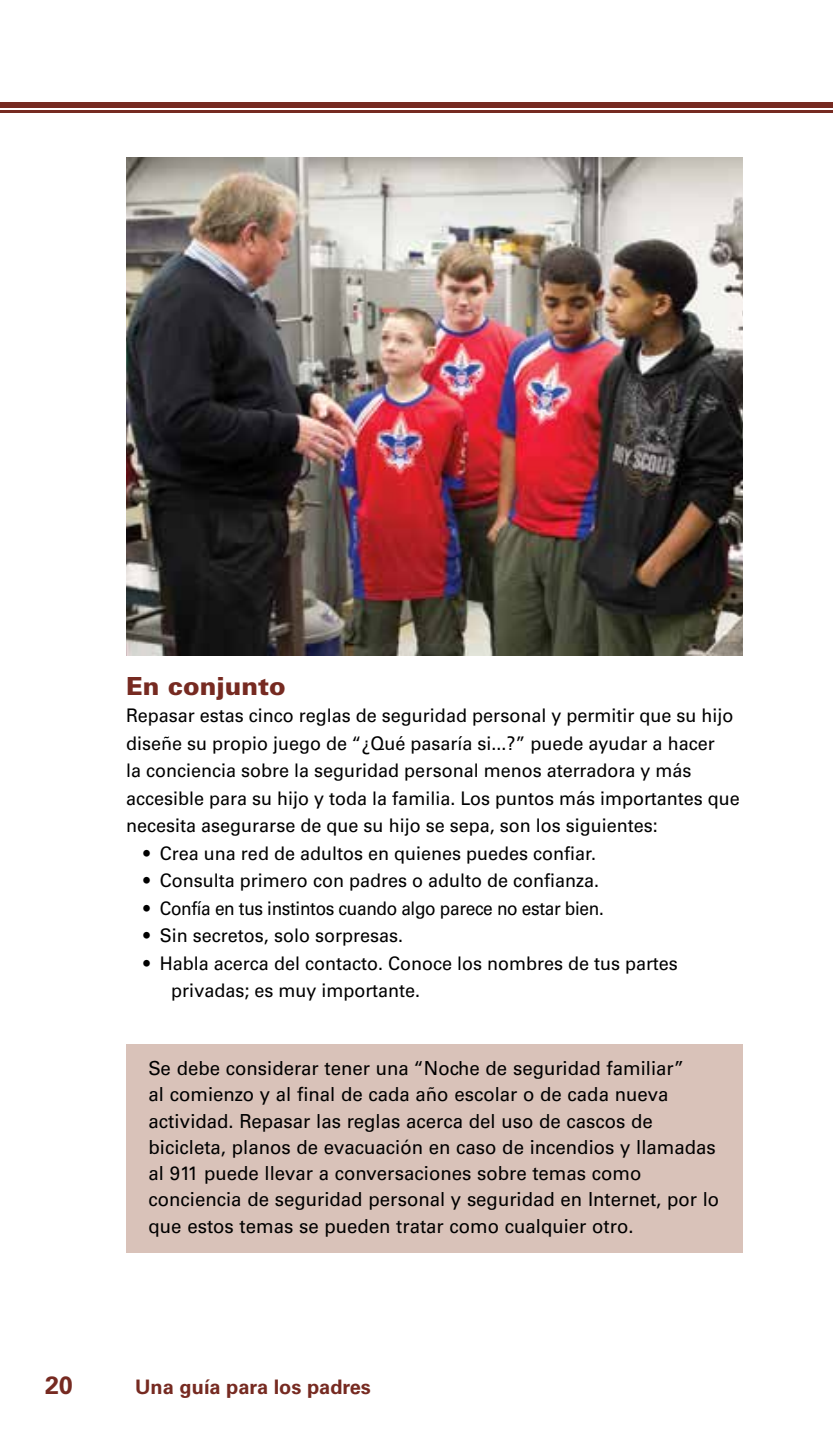
<style>
.page{position:relative;width:833px;height:1440px;background:#fff}
.page>*{position:absolute;margin:0;border:0;box-sizing:border-box;transform-origin:0 0}
.t1{font:900 25px "Univers LT Std";color:#762a21}
.t2{font:700 25px "Univers LT Std";color:#762a21}
.t3{font:700 20px "Univers LT Std";color:#762a21}
.t4{font:19.5px/26.2px "Univers LT Std";color:#000;scale:.96 1}
.t5{font:18.75px/27.5px "Univers LT Std";color:#000;scale:.96 1}
.t6{font:18.75px "Univers LT Std";letter-spacing:-.02em;color:#000;scale:.96 1}
</style>
<div class="page">
<div style="left:0;top:102px;width:832px;height:6px;background:#762a21"></div>
<hr style="left:0;top:111px;width:832px;height:2px;background:#762a21">
<img style="left:126px;top:158px;width:616px;height:497px">
<div style="left:126px;top:1044px;width:616px;height:209px;background:#d9c2b9"></div>
<h1 class="t1" style="left:126px;top:670px;width:161px">En conjunto</h1>
<p class="t5" style="left:126px;top:702px;width:641px">Repasar estas cinco reglas de seguridad personal y permitir que su hijo diseñe su propio juego de “¿Qué pasaría si...?” puede ayudar a hacer<br>la conciencia sobre la seguridad personal menos aterradora y más accesible para su hijo y toda la familia. Los puntos más importantes que necesita asegurarse de que su hijo se sepa, son los siguientes:</p>
<p class="t5" style="left:143px;top:840px;width:473px">• Crea una red de adultos en quienes puedes confiar.</p>
<p class="t5" style="left:143px;top:867px;width:476px">• Consulta primero con padres o adulto de confianza.</p>
<p class="t6" style="left:143px;top:897px;width:481px">• Confía en tus instintos cuando algo parece no estar bien.</p>
<p class="t5" style="left:144px;top:922px;width:272px">• Sin secretos, solo sorpresas.</p>
<p class="t5" style="left:171px;top:950px;width:529px;text-indent:-28px">• Habla acerca del contacto. Conoce los nombres de tus partes privadas; es muy importante.</p>
<p class="t4" style="left:149px;top:1055px;width:596px">Se debe considerar tener una “Noche de seguridad familiar”<br>al comienzo y al final de cada año escolar o de cada nueva actividad. Repasar las reglas acerca del uso de cascos de bicicleta, planos de evacuación en caso de incendios y llamadas al 911 puede llevar a conversaciones sobre temas como conciencia de seguridad personal y seguridad en Internet, por lo que estos temas se pueden tratar como cualquier otro.</p>
<h1 class="t2" style="left:45px;top:1371px;width:29px">20</h1>
<p class="t3" style="left:135px;top:1375px;width:237px">Una guía para los padres</p>
</div>
